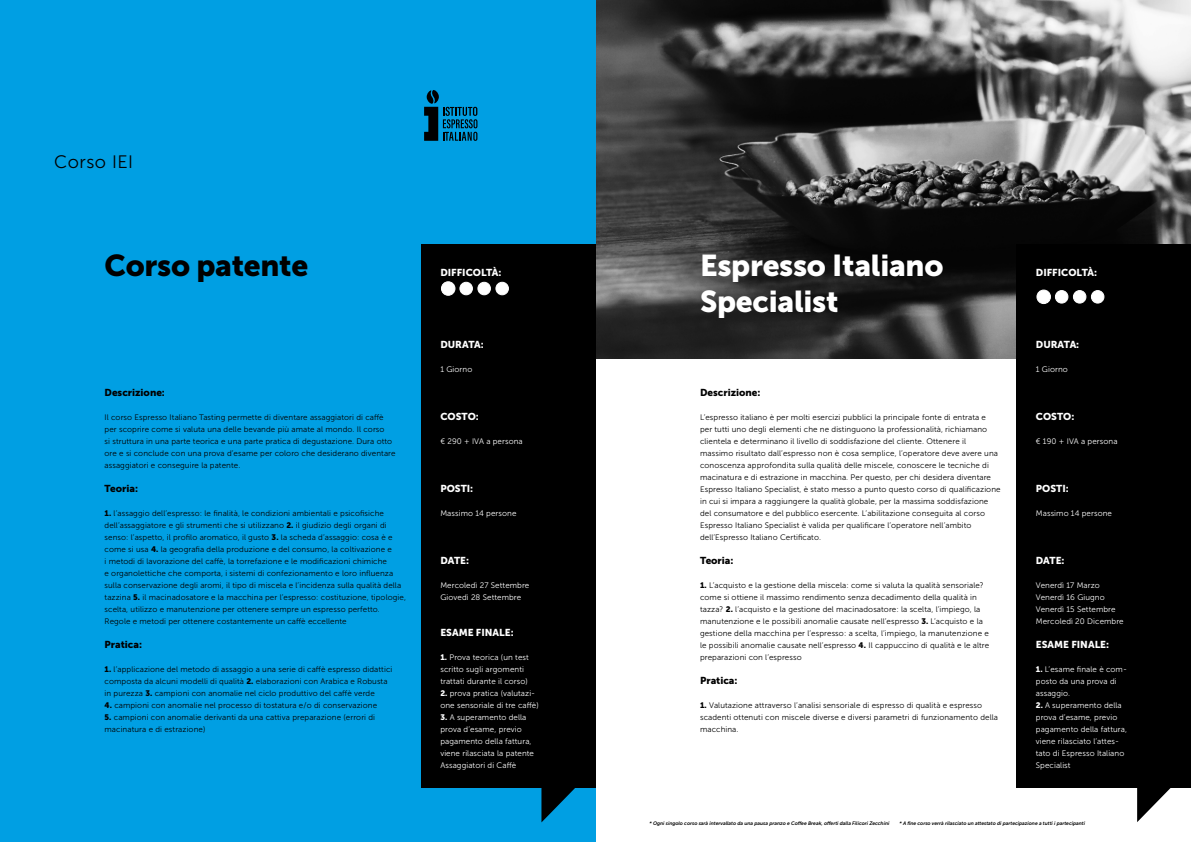
<style>
.page{position:relative;width:1191px;height:842px;background:#fff}
.page>*{position:absolute;margin:0;border:0;box-sizing:border-box;transform-origin:0 0}
.t1{font:30px/36px "Museo Sans 900";letter-spacing:-.01em;color:#fff}
.t2{font:30px "Museo Sans 900";letter-spacing:-.01em;color:#000}
.t3{font:18px "Museo Sans 300";letter-spacing:.03em;color:#000}
.t4{font:10px "Museo Sans 900";color:#fff}
.t5{font:10px "Museo Sans 900";color:#000}
.t6{font:8px/12px "Museo Sans 300";letter-spacing:.01em;color:#000}
.t7{font:8px/12px "Museo Sans 300";letter-spacing:.01em;color:#fff}
.t8{font:italic 5px "Museo Sans 700";color:#000}
.s1{font-family:"Museo Sans 900"}
</style>
<div class="page">
<img style="left:595px;top:0;width:596px;height:358px">
<div style="left:1016px;top:244px;width:175px;height:543px;background:#000"></div>
<svg style="left:1137px;top:787px;width:34px;height:35px"></svg>
<div style="left:1037px;top:290px;width:13px;height:14px;background:#fff;border-radius:50%"></div>
<div style="left:1036px;top:290px;width:15px;height:14px;border:1px solid #fff;border-radius:50%"></div>
<div style="left:1055px;top:291px;width:13px;height:12px;background:#fff;border-radius:50%"></div>
<div style="left:1055px;top:290px;width:13px;height:14px;border:1px solid #fff;border-radius:50%"></div>
<div style="left:1073px;top:291px;width:13px;height:12px;background:#fff;border-radius:50%"></div>
<div style="left:1073px;top:290px;width:13px;height:14px;border:1px solid #fff;border-radius:50%"></div>
<div style="left:1091px;top:291px;width:13px;height:12px;background:#fff;border-radius:50%"></div>
<div style="left:1091px;top:290px;width:13px;height:14px;border:1px solid #fff;border-radius:50%"></div>
<div style="left:0;top:0;width:595px;height:842px;background:#009fe3"></div>
<div style="left:421px;top:244px;width:174px;height:544px;background:#000"></div>
<svg style="left:541px;top:788px;width:34px;height:34px"></svg>
<svg style="left:424px;top:90px;width:53px;height:51px"></svg>
<div style="left:441px;top:282px;width:14px;height:13px;background:#fff;border-radius:50%"></div>
<div style="left:441px;top:281px;width:14px;height:15px;border:1px solid #fff;border-radius:50%"></div>
<div style="left:460px;top:282px;width:12px;height:13px;background:#fff;border-radius:50%"></div>
<div style="left:459px;top:282px;width:14px;height:13px;border:1px solid #fff;border-radius:50%"></div>
<div style="left:478px;top:282px;width:12px;height:13px;background:#fff;border-radius:50%"></div>
<div style="left:477px;top:282px;width:14px;height:13px;border:1px solid #fff;border-radius:50%"></div>
<div style="left:496px;top:282px;width:12px;height:13px;background:#fff;border-radius:50%"></div>
<div style="left:495px;top:282px;width:14px;height:13px;border:1px solid #fff;border-radius:50%"></div>
<h2 class="t3" style="left:54px;top:152px;width:81px">Corso IEI</h2>
<h1 class="t2" style="left:105px;top:248px;width:205px">Corso patente</h1>
<p class="t5" style="left:105px;top:387px;width:62px">Descrizione:</p>
<p class="t6" style="left:105px;top:411px;width:292px">Il corso Espresso Italiano Tasting permette di diventare assaggiatori di caffè per scoprire come si valuta una delle bevande più amate al mondo. Il corso<br>si struttura in una parte teorica e una parte pratica di degustazione. Dura otto ore e si conclude con una prova d’esame per coloro che desiderano diventare assaggiatori e conseguire la patente.</p>
<p class="t5" style="left:105px;top:483px;width:35px">Teoria:</p>
<p class="t6" style="left:105px;top:507px;width:303px"><span class="s1">1.</span> l’assaggio dell’espresso: le finalità, le condizioni ambientali e psicofisiche dell’assaggiatore e gli strumenti che si utilizzano <span class="s1">2.</span> il giudizio degli organi di senso: l’aspetto, il profilo aromatico, il gusto <span class="s1">3.</span> la scheda d’assaggio: cosa è e come si usa <span class="s1">4.</span> la geografia della produzione e del consumo, la coltivazione e<br>i metodi di lavorazione del caffè, la torrefazione e le modificazioni chimiche<br>e organolettiche che comporta, i sistemi di confezionamento e loro influenza sulla conservazione degli aromi, il tipo di miscela e l’incidenza sulla qualità della tazzina <span class="s1">5.</span> il macinadosatore e la macchina per l’espresso: costituzione, tipologie, scelta, utilizzo e manutenzione per ottenere sempre un espresso perfetto.<br>Regole e metodi per ottenere costantemente un caffè eccellente</p>
<p class="t5" style="left:105px;top:639px;width:39px">Pratica:</p>
<p class="t6" style="left:105px;top:663px;width:289px"><span class="s1">1.</span> l’applicazione del metodo di assaggio a una serie di caffè espresso didattici composta da alcuni modelli di qualità <span class="s1">2.</span> elaborazioni con Arabica e Robusta in purezza <span class="s1">3.</span> campioni con anomalie nel ciclo produttivo del caffè verde</p>
<p class="t6" style="left:105px;top:699px;width:274px"><span class="s1">4.</span> campioni con anomalie nel processo di tostatura e/o di conservazione</p>
<p class="t6" style="left:105px;top:711px;width:272px"><span class="s1">5.</span> campioni con anomalie derivanti da una cattiva preparazione (errori di macinatura e di estrazione)</p>
<p class="t4" style="left:440px;top:267px;width:63px">DIFFICOLTÀ:</p>
<p class="t4" style="left:440px;top:339px;width:45px">DURATA:</p>
<p class="t7" style="left:440px;top:363px;width:33px">1 Giorno</p>
<p class="t4" style="left:440px;top:411px;width:40px">COSTO:</p>
<p class="t7" style="left:440px;top:435px;width:84px">€ 290 + IVA a persona</p>
<p class="t4" style="left:440px;top:483px;width:34px">POSTI:</p>
<p class="t7" style="left:440px;top:507px;width:78px">Massimo 14 persone</p>
<p class="t4" style="left:440px;top:555px;width:30px">DATE:</p>
<p class="t7" style="left:440px;top:579px;width:90px">Mercoledì 27 Settembre<br>Giovedì 28 Settembre</p>
<p class="t4" style="left:440px;top:627px;width:75px">ESAME FINALE:</p>
<p class="t7" style="left:440px;top:651px;width:90px"><span class="s1">1.</span> Prova teorica (un test scritto sugli argomenti trattati durante il corso)</p>
<p class="t7" style="left:440px;top:687px;width:100px"><span class="s1">2.</span> prova pratica (valutazi&shy;one sensoriale di tre caffè)</p>
<p class="t7" style="left:440px;top:711px;width:95px"><span class="s1">3.</span> A superamento della prova d’esame, previo pagamento della fattura, viene rilasciata la patente<br>Assaggiatori di Caffè</p>
<h1 class="t1" style="left:700px;top:247px;width:245px">Espresso Italiano<br>Specialist</h1>
<p class="t5" style="left:700px;top:387px;width:62px">Descrizione:</p>
<p class="t6" style="left:700px;top:411px;width:302px">L’espresso italiano è per molti esercizi pubblici la principale fonte di entrata e<br>per tutti uno degli elementi che ne distinguono la professionalità, richiamano clientela e determinano il livello di soddisfazione del cliente. Ottenere il massimo risultato dall’espresso non è cosa semplice, l’operatore deve avere una conoscenza approfondita sulla qualità delle miscele, conoscere le tecniche di macinatura e di estrazione in macchina. Per questo, per chi desidera diventare Espresso Italiano Specialist, è stato messo a punto questo corso di qualificazione in cui si impara a raggiungere la qualità globale, per la massima soddisfazione del consumatore e del pubblico esercente. L’abilitazione conseguita al corso Espresso Italiano Specialist è valida per qualificare l’operatore nell’ambito dell’Espresso Italiano Certificato.</p>
<p class="t5" style="left:700px;top:555px;width:35px">Teoria:</p>
<p class="t6" style="left:700px;top:579px;width:291px"><span class="s1">1.</span> L’acquisto e la gestione della miscela: come si valuta la qualità sensoriale? come si ottiene il massimo rendimento senza decadimento della qualità in tazza? <span class="s1">2.</span> l’acquisto e la gestione del macinadosatore: la scelta, l’impiego, la manutenzione e le possibili anomalie causate nell’espresso <span class="s1">3.</span> L’acquisto e la gestione della macchina per l’espresso: a scelta, l’impiego, la manutenzione e le possibili anomalie causate nell’espresso <span class="s1">4.</span> Il cappuccino di qualità e le altre preparazioni con l’espresso</p>
<p class="t5" style="left:700px;top:675px;width:39px">Pratica:</p>
<p class="t6" style="left:700px;top:699px;width:299px"><span class="s1">1.</span> Valutazione attraverso l’analisi sensoriale di espresso di qualità e espresso scadenti ottenuti con miscele diverse e diversi parametri di funzionamento della macchina.</p>
<p class="t4" style="left:1035px;top:267px;width:63px">DIFFICOLTÀ:</p>
<p class="t4" style="left:1035px;top:339px;width:45px">DURATA:</p>
<p class="t7" style="left:1035px;top:363px;width:33px">1 Giorno</p>
<p class="t4" style="left:1035px;top:411px;width:40px">COSTO:</p>
<p class="t7" style="left:1035px;top:435px;width:83px">€ 190 + IVA a persona</p>
<p class="t4" style="left:1035px;top:483px;width:34px">POSTI:</p>
<p class="t7" style="left:1035px;top:507px;width:78px">Massimo 14 persone</p>
<p class="t4" style="left:1035px;top:555px;width:30px">DATE:</p>
<p class="t7" style="left:1035px;top:579px;width:89px">Venerdì 17 Marzo<br>Venerdì 16 Giugno<br>Venerdì 15 Settembre<br>Mercoledì 20 Dicembre</p>
<p class="t4" style="left:1035px;top:639px;width:75px">ESAME FINALE:</p>
<p class="t7" style="left:1035px;top:663px;width:93px"><span class="s1">1.</span> L’esame finale è com&shy;posto da una prova di assaggio.</p>
<p class="t7" style="left:1035px;top:699px;width:93px"><span class="s1">2.</span> A superamento della prova d’esame, previo pagamento della fattura, viene rilasciato l’attes&shy;tato di Espresso Italiano<br>Specialist</p>
<p class="t8" style="left:649px;top:821px;width:241px">* Ogni singolo corso sarà intervallato da una pausa pranzo e Coffee Break, offerti dalla Filicori Zecchini</p>
<p class="t8" style="left:899px;top:821px;width:187px">* A fine corso verrà rilasciato un attestato di partecipazione a tutti i partecipanti</p>
</div>
